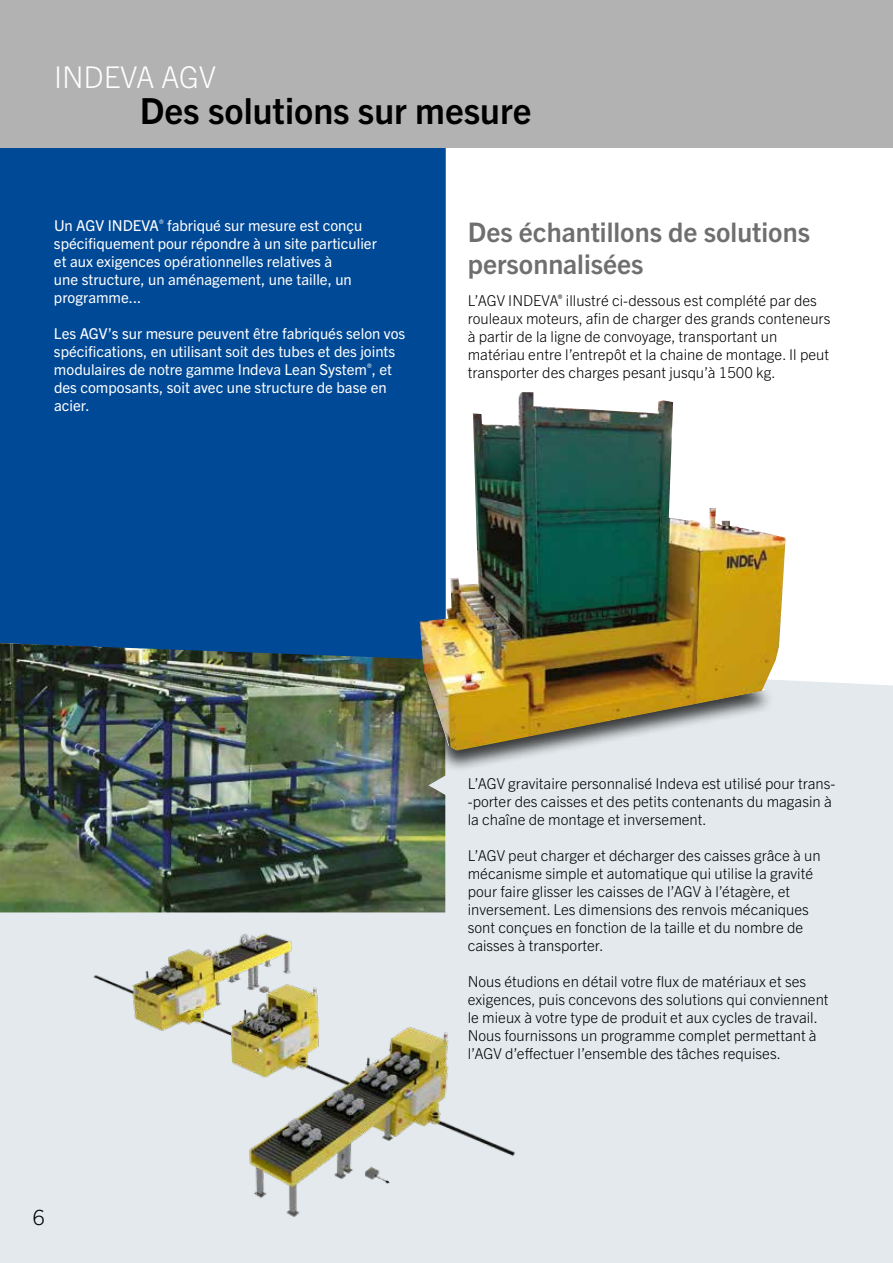
<style>
.page{position:relative;width:893px;height:1263px;background:#fff}
.page>*{position:absolute;margin:0;border:0;box-sizing:border-box;transform-origin:0 0}
.t1{font:700 36px "Trade Gothic Next LT Pro";color:#000}
.t2{font:300 30px "Trade Gothic Next LT Pro";color:#fff}
.t3{font:700 27px/32.4px "Trade Gothic Next LT Pro";color:#706f6f}
.t4{font:300 21px "Trade Gothic Next LT Pro";color:#000}
.t5{font:300 15px/18px "Trade Gothic Next LT Pro";color:#000}
.t6{font:15px/18px "Trade Gothic Next LT Pro";color:#fff}
</style>
<div class="page">
<div style="left:0;top:148px;width:446px;height:495px;background:#004996"></div>
<div style="left:0;top:680px;width:893px;height:583px;background:#e3e9ec"></div>
<img style="left:0;top:643px;width:445px;height:269px">
<div style="left:415px;top:652px;width:361px;height:120px;background:#000;opacity:.75"></div>
<img style="left:420px;top:392px;width:366px;height:358px">
<div style="left:0;top:0;width:893px;height:148px;background:#b2b2b2"></div>
<svg style="left:428px;top:774px;width:20px;height:23px"></svg>
<img style="left:45px;top:929px;width:517px;height:291px">
<h2 class="t2" style="left:54px;top:56px;width:163px">INDEVA AGV</h2>
<h1 class="t1" style="left:140px;top:86px;width:393px">Des solutions sur mesure</h1>
<p class="t6" style="left:54px;top:216px;width:324px">Un AGV INDEVA<sup>®</sup> fabriqué sur mesure est conçu spécifiquement pour répondre à un site particulier et aux exigences opérationnelles relatives à<br>une structure, un aménagement, une taille, un programme...</p>
<p class="t6" style="left:54px;top:324px;width:353px">Les AGV’s sur mesure peuvent être fabriqués selon vos spécifications, en utilisant soit des tubes et des joints modulaires de notre gamme Indeva Lean System<sup>®</sup>, et des composants, soit avec une structure de base en acier.</p>
<h3 class="t3" style="left:468px;top:214px;width:344px">Des échantillons de solutions personnalisées</h3>
<p class="t5" style="left:468px;top:290px;width:364px">L’AGV INDEVA<sup>®</sup> illustré ci-dessous est complété par des rouleaux moteurs, afin de charger des grands conteneurs à partir de la ligne de convoyage, transportant un matériau entre l’entrepôt et la chaine de montage. Il peut transporter des charges pesant jusqu’à 1500 kg.</p>
<h3 class="t4" style="left:33px;top:1203px;width:13px">6</h3>
<p class="t5" style="left:468px;top:773px;width:369px">L’AGV gravitaire personnalisé Indeva est utilisé pour trans--porter des caisses et des petits contenants du magasin à la chaîne de montage et inversement.</p>
<p class="t5" style="left:468px;top:845px;width:354px">L’AGV peut charger et décharger des caisses grâce à un mécanisme simple et automatique qui utilise la gravité pour faire glisser les caisses de l’AGV à l’étagère, et inversement. Les dimensions des renvois mécaniques sont conçues en fonction de la taille et du nombre de caisses à transporter.</p>
<p class="t5" style="left:468px;top:971px;width:362px">Nous étudions en détail votre flux de matériaux et ses exigences, puis concevons des solutions qui conviennent le mieux à votre type de produit et aux cycles de travail.<br>Nous fournissons un programme complet permettant à l’AGV d’effectuer l’ensemble des tâches requises.</p>
</div>
